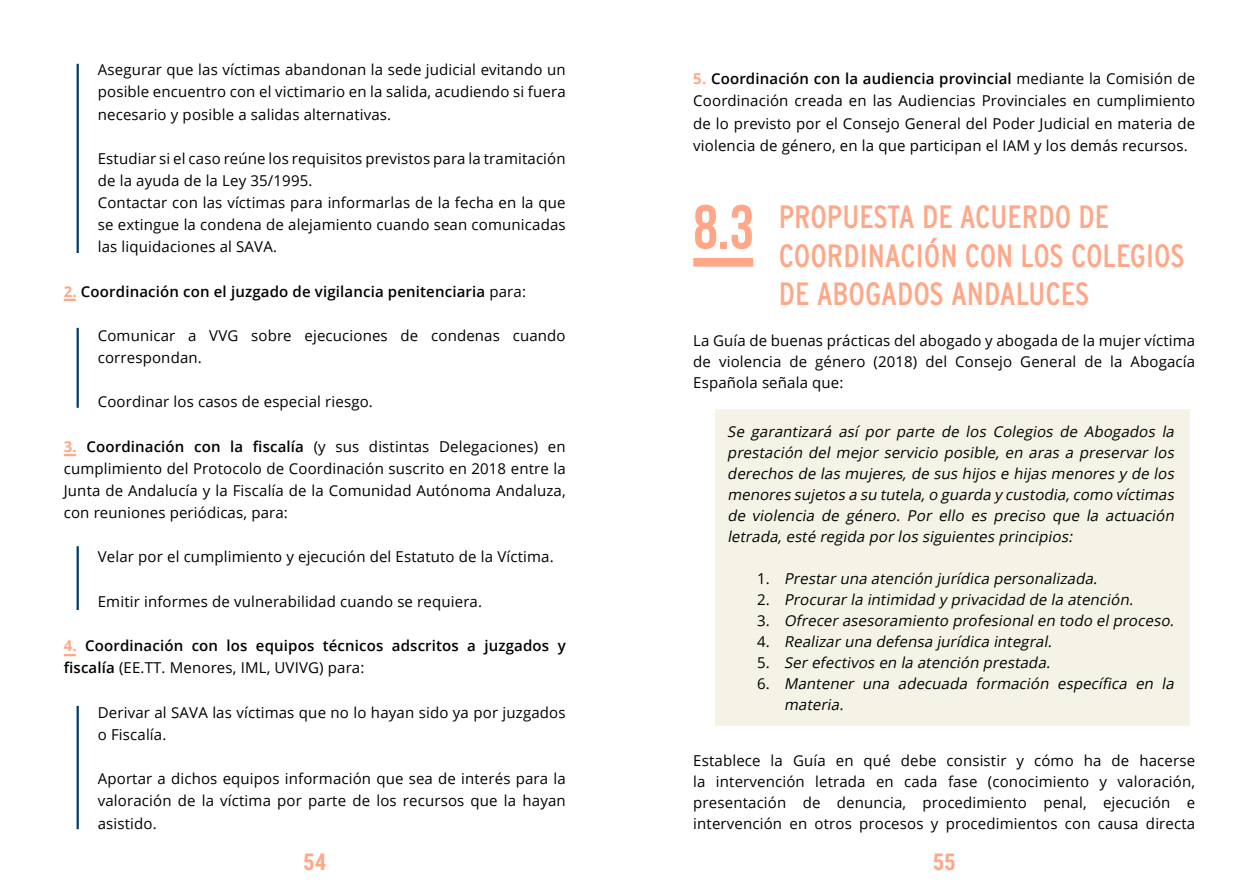
<style>
.page{position:relative;width:1259px;height:893px;background:#fff}
.page>*{position:absolute;margin:0;border:0;box-sizing:border-box;transform-origin:0 0}
.t1{font:61.65px "Bebas Neue";color:#ffa787}
.t2{font:condensed 32.25px/38.7px "Interstate";color:#ffa787}
.t3{font:700 22.95px "Roboto Condensed";color:#ffa787}
.t4{font:15px/22.2px "Open Sans";letter-spacing:.01em;color:#000;text-align:justify}
.t5{font:italic 15px/21px "Open Sans";letter-spacing:.01em;color:#000;text-align:justify}
.t6{font:600 15px/22.2px "Open Sans";letter-spacing:.01em;color:#000}
.s1{font-weight:700;color:#ffa787}
.s2{font-weight:400}
.s3{font-weight:600}
.s4{font-style:normal}
</style>
<div class="page">
<hr style="left:77px;top:64px;width:2px;height:189px;background:#003b68">
<svg style="left:64px;top:299px;width:12px;height:2px"></svg>
<svg style="left:64px;top:454px;width:12px;height:2px"></svg>
<svg style="left:64px;top:654px;width:12px;height:2px"></svg>
<hr style="left:77px;top:328px;width:2px;height:80px;background:#003b68">
<hr style="left:77px;top:546px;width:2px;height:64px;background:#003b68">
<hr style="left:77px;top:706px;width:2px;height:123px;background:#003b68">
<div style="left:715px;top:410px;width:474px;height:316px;background:#f5f3e6"></div>
<div style="left:693px;top:258px;width:60px;height:9px;background:#ffa787"></div>
<p class="t4" style="left:98px;top:58px;width:469px">Asegurar que las víctimas abandonan la sede judicial evitando un posible encuentro con el victimario en la salida, acudiendo si fuera necesario y posible a salidas alternativas.</p>
<p class="t4" style="left:98px;top:147px;width:469px;text-align:left">Estudiar si el caso reúne los requisitos previstos para la tramitación de la ayuda de la Ley 35/1995.<br>Contactar con las víctimas para informarlas de la fecha en la que se extingue la condena de alejamiento cuando sean comunicadas las liquidaciones al SAVA.</p>
<p class="t6" style="left:64px;top:280px;width:464px"><span class="s1">2.</span> Coordinación con el juzgado de vigilancia penitenciaria <span class="s2">para:</span></p>
<p class="t4" style="left:98px;top:324px;width:469px">Comunicar a VVG sobre ejecuciones de condenas cuando correspondan.</p>
<p class="t4" style="left:98px;top:390px;width:277px">Coordinar los casos de especial riesgo.</p>
<p class="t4" style="left:64px;top:435px;width:503px"><span class="s1">3.</span> <span class="s3">Coordinación con la fiscalía</span> (y sus distintas Delegaciones) en cumplimiento del Protocolo de Coordinación suscrito en 2018 entre la Junta de Andalucía y la Fiscalía de la Comunidad Autónoma Andaluza, con reuniones periódicas, para:</p>
<p class="t4" style="left:98px;top:545px;width:457px">Velar por el cumplimiento y ejecución del Estatuto de la Víctima.</p>
<p class="t4" style="left:98px;top:590px;width:386px">Emitir informes de vulnerabilidad cuando se requiera.</p>
<p class="t6" style="left:64px;top:634px;width:503px"><span class="s1">4.</span> Coordinación con los equipos técnicos adscritos a juzgados y fiscalía <span class="s2">(EE.TT. Menores, IML, UVIVG) para:</span></p>
<p class="t4" style="left:98px;top:701px;width:469px">Derivar al SAVA las víctimas que no lo hayan sido ya por juzgados o Fiscalía.</p>
<p class="t4" style="left:98px;top:767px;width:469px;line-height:22.6px">Aportar a dichos equipos información que sea de interés para la valoración de la víctima por parte de los recursos que la hayan asistido.</p>
<p class="t4" style="left:693px;top:67px;width:503px"><span class="s1">5.</span> <span class="s3">Coordinación con la audiencia provincial</span> mediante la Comisión de Coordinación creada en las Audiencias Provinciales en cumplimiento de lo previsto por el Consejo General del Poder Judicial en materia de violencia de género, en la que participan el IAM y los demás recursos.</p>
<h1 class="t1" style="left:693px;top:192px;width:62px">8.3</h1>
<h2 class="t2" style="left:779px;top:197px;width:407px">PROPUESTA DE ACUERDO DE<br>COORDINACIÓN CON LOS COLEGIOS<br>DE ABOGADOS ANDALUCES</h2>
<p class="t4" style="left:693px;top:329px;width:503px;line-height:21px">La Guía de buenas prácticas del abogado y abogada de la mujer víctima de violencia de género (2018) del Consejo General de la Abogacía Española señala que:</p>
<p class="t5" style="left:727px;top:421px;width:452px">Se garantizará así por parte de los Colegios de Abogados la prestación del mejor servicio posible, en aras a preservar los derechos de las mujeres, de sus hijos e hijas menores y de los menores sujetos a su tutela,o guarda y custodia,como víctimas de violencia de género. Por ello es preciso que la actuación letrada,esté regida por los siguientes principios:</p>
<p class="t5" style="left:757px;top:568px;width:345px"><span class="s4">1 .</span> Prestar una atención jurídica personalizada.</p>
<p class="t5" style="left:757px;top:589px;width:381px"><span class="s4">2 .</span> Procurar la intimidad y privacidad de la atención.</p>
<p class="t5" style="left:757px;top:610px;width:422px"><span class="s4">3 .</span> Ofrecer asesoramiento profesionalen todo elproceso.</p>
<p class="t5" style="left:757px;top:631px;width:300px"><span class="s4">4 .</span> Realizar una defensa jurídica integral.</p>
<p class="t5" style="left:757px;top:652px;width:298px"><span class="s4">5 .</span> Ser efectivos en la atención prestada.</p>
<p class="t5" style="left:757px;top:673px;width:422px"><span class="s4">6 .</span> Mantener una adecuada formación específica en la</p>
<p class="t5" style="left:784px;top:694px;width:64px">materia.</p>
<p class="t4" style="left:693px;top:749px;width:503px;line-height:21px">Establece la Guía en qué debe consistir y cómo ha de hacerse la intervención letrada en cada fase (conocimiento y valoración, presentación de denuncia, procedimiento penal, ejecución e intervención en otros procesos y procedimientos con causa directa</p>
<h3 class="t3" style="left:303px;top:846px;width:25px">54</h3>
<h3 class="t3" style="left:932px;top:846px;width:25px">55</h3>
</div>
